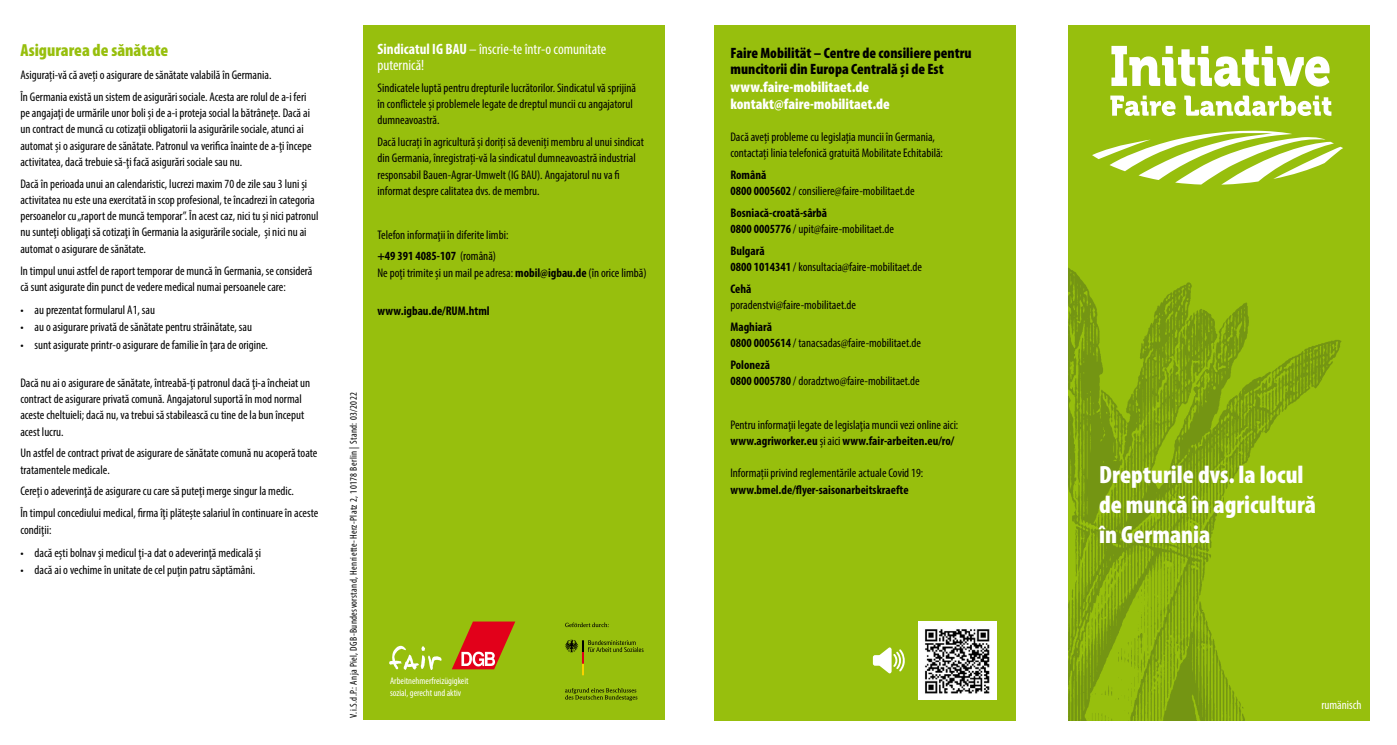
<style>
.page{position:relative;width:1397px;height:745px;background:#fff}
.page>*{position:absolute;margin:0;border:0;box-sizing:border-box;transform-origin:0 0}
.t1{font:900 condensed 25px/30px "Myriad Pro";color:#fff}
.t2{font:900 condensed 17.5px "Myriad Pro";color:#97bf0d}
.t3{font:900 condensed 15px/16.2px "Myriad Pro";color:#000}
.t4{font:condensed 15px/16.2px "Myriad Pro";color:#fff}
.t5{font:900 condensed 15px/17.5px "Myriad Pro";color:#fff}
.t6{font:condensed 12.5px/16.2px "Myriad Pro";color:#000}
.t7{font:700 condensed 12.5px/16.2px "Myriad Pro";color:#000}
.t8{font:condensed 12.5px "Myriad Pro";color:#fff}
.t9{font:condensed 10px "Myriad Pro";letter-spacing:.035em;color:#000}
.t10{font:condensed 9.62px/11.5px "Myriad Pro";color:#fff}
.s1{font-weight:700}
.s2{font-weight:400}
</style>
<div class="page">
<div style="left:1068px;top:25px;width:301px;height:694px;background:#97bf0d"></div>
<img style="left:1068px;top:268px;width:274px;height:451px">
<div style="left:714px;top:25px;width:301px;height:694px;background:#97bf0d"></div>
<div style="left:363px;top:25px;width:301px;height:694px;background:#97bf0d"></div>
<img style="left:918px;top:621px;width:78px;height:78px">
<svg style="left:872px;top:647px;width:32px;height:26px"></svg>
<svg style="left:565px;top:622px;width:43px;height:5px"></svg>
<svg style="left:565px;top:688px;width:72px;height:12px"></svg>
<svg style="left:565px;top:639px;width:78px;height:35px"></svg>
<svg style="left:1110px;top:95px;width:65px;height:21px"></svg>
<svg style="left:1184px;top:95px;width:147px;height:21px"></svg>
<svg style="left:1111px;top:46px;width:218px;height:41px"></svg>
<svg style="left:1092px;top:130px;width:250px;height:54px"></svg>
<svg style="left:452px;top:621px;width:63px;height:48px"></svg>
<svg style="left:389px;top:645px;width:52px;height:24px"></svg>
<h2 class="t2" style="left:20px;top:39px;width:149px">Asigurarea de sănătate</h2>
<p class="t6" style="left:20px;top:64px;width:287px;line-height:21.8px">Asigurați-vă că aveți o asigurare de sănătate valabilă în Germania.<br>În Germania există un sistem de asigurări sociale. Acesta are rolul de a-i feri</p>
<p class="t6" style="left:20px;top:105px;width:293px">pe angajaţi de urmările unor boli şi de a-i proteja social la bătrâneţe. Dacă ai un contract de muncă cu cotizaţii obligatorii la asigurările sociale, atunci ai automat şi o asigurare de sănătate. Patronul va verifica înainte de a-ţi începe activitatea, dacă trebuie să-ţi facă asigurări sociale sau nu.</p>
<p class="t6" style="left:20px;top:175px;width:300px">Dacă în perioada unui an calendaristic, lucrezi maxim 70 de zile sau 3 luni şi activitatea nu este una exercitată in scop profesional, te încadrezi în categoria persoanelor cu „raport de muncă temporar”. În acest caz, nici tu şi nici patronul nu sunteţi obligaţi să cotizaţi în Germania la asigurările sociale, și nici nu ai automat o asigurare de sănătate.</p>
<p class="t6" style="left:20px;top:262px;width:293px">In timpul unui astfel de raport temporar de muncă în Germania, se consideră că sunt asigurate din punct de vedere medical numai persoanele care:</p>
<p class="t6" style="left:20px;top:301px;width:136px">• au prezentat formularul A1, sau</p>
<p class="t6" style="left:20px;top:319px;width:233px">• au o asigurare privată de sănătate pentru străinătate, sau</p>
<p class="t6" style="left:20px;top:336px;width:249px">• sunt asigurate printr-o asigurare de familie în ţara de origine.</p>
<p class="t6" style="left:20px;top:374px;width:291px">Dacă nu ai o asigurare de sănătate, întreabă-ţi patronul dacă ţi-a încheiat un contract de asigurare privată comună. Angajatorul suportă în mod normal aceste cheltuieli; dacă nu, va trebui să stabilească cu tine de la bun început acest lucru.</p>
<p class="t6" style="left:20px;top:445px;width:298px">Un astfel de contract privat de asigurare de sănătate comună nu acoperă toate tratamentele medicale.</p>
<p class="t6" style="left:20px;top:480px;width:299px;line-height:21.8px">Cereţi o adeverinţă de asigurare cu care să puteţi merge singur la medic.<br>În timpul concediului medical, firma îţi plăteşte salariul în continuare în aceste</p>
<p class="t6" style="left:20px;top:520px;width:33px">condiţii:</p>
<p class="t6" style="left:20px;top:543px;width:242px">• dacă eşti bolnav şi medicul ţi-a dat o adeverinţă medicală şi</p>
<p class="t6" style="left:20px;top:561px;width:236px">• dacă ai o vechime în unitate de cel puţin patru săptămâni.</p>
<p class="t4" style="left:377px;top:41px;width:230px"><span class="s1">Sindicatul IG BAU</span> – înscrie-te într-o comunitate puternică!</p>
<p class="t6" style="left:377px;top:79px;width:260px">Sindicatele luptă pentru drepturile lucrătorilor. Sindicatul vă sprijină în conflictele și problemele legate de dreptul muncii cu angajatorul dumneavoastră.</p>
<p class="t6" style="left:377px;top:134px;width:268px">Dacă lucrați în agricultură și doriți să deveniți membru al unui sindicat din Germania, înregistrați-vă la sindicatul dumneavoastră industrial responsabil Bauen-Agrar-Umwelt (IG BAU). Angajatorul nu va fi informat despre calitatea dvs. de membru.</p>
<p class="t6" style="left:377px;top:223px;width:132px;line-height:21.8px">Telefon informaţii în diferite limbi: <span class="s1">+49 391 4085-107</span> (română)</p>
<p class="t6" style="left:377px;top:264px;width:270px">Ne poţi trimite şi un mail pe adresa: <span class="s1">mobil@igbau.de</span> (în orice limbă)</p>
<p class="t7" style="left:377px;top:302px;width:114px">www.igbau.de/RUM.html</p>
<p class="t9" style="left:347px;top:717px;width:326px;rotate:-90deg">V.i.S.d.P.: Anja Piel, DGB-Bundesvorstand, Henriette-Herz-Platz 2, 10178 Berlin | Stand: 03/2022</p>
<p class="t10" style="left:390px;top:674px;width:80px">Arbeitnehmerfreizügigkeit sozial, gerecht und aktiv</p>
<p class="t3" style="left:730px;top:44px;width:243px">Faire Mobilität – Centre de consiliere pentru muncitorii din Europa Centrală şi de Est</p>
<p class="t5" style="left:730px;top:78px;width:161px">www.faire-mobilitaet.de kontakt@faire-mobilitaet.de</p>
<p class="t6" style="left:730px;top:128px;width:214px">Dacă aveți probleme cu legislația muncii în Germania, contactați linia telefonică gratuită Mobilitate Echitabilă:</p>
<p class="t6" style="left:730px;top:166px;width:186px"><span class="s1">Română<br>0800 0005602</span> / consiliere@faire-mobilitaet.de</p>
<p class="t7" style="left:730px;top:204px;width:165px">Bosniacă-croată-sârbă<br>0800 0005776 <span class="s2">/ upit@faire-mobilitaet.de</span></p>
<p class="t6" style="left:730px;top:242px;width:193px"><span class="s1">Bulgară<br>0800 1014341</span> / konsultacia@faire-mobilitaet.de</p>
<p class="t7" style="left:730px;top:280px;width:23px">Cehă</p>
<p class="t6" style="left:730px;top:296px;width:127px">poradenstvi@faire-mobilitaet.de</p>
<p class="t6" style="left:730px;top:318px;width:192px"><span class="s1">Maghiară<br>0800 0005614</span> / tanacsadas@faire-mobilitaet.de</p>
<p class="t6" style="left:730px;top:356px;width:191px"><span class="s1">Poloneză<br>0800 0005780</span> / doradztwo@faire-mobilitaet.de</p>
<p class="t6" style="left:730px;top:416px;width:229px">Pentru informaţii legate de legislaţia muncii vezi online aici: <span class="s1">www.agriworker.eu</span> şi aici <span class="s1">www.fair-arbeiten.eu/ro/</span></p>
<p class="t6" style="left:730px;top:464px;width:194px">Informații privind reglementările actuale Covid 19:</p>
<p class="t7" style="left:730px;top:481px;width:180px">www.bmel.de/flyer-saisonarbeitskraefte</p>
<h1 class="t1" style="left:1098px;top:458px;width:218px">Drepturile dvs. la locul de muncă în agricultură în Germania</h1>
<p class="t8" style="left:1321px;top:697px;width:42px">rumänisch</p>
</div>
